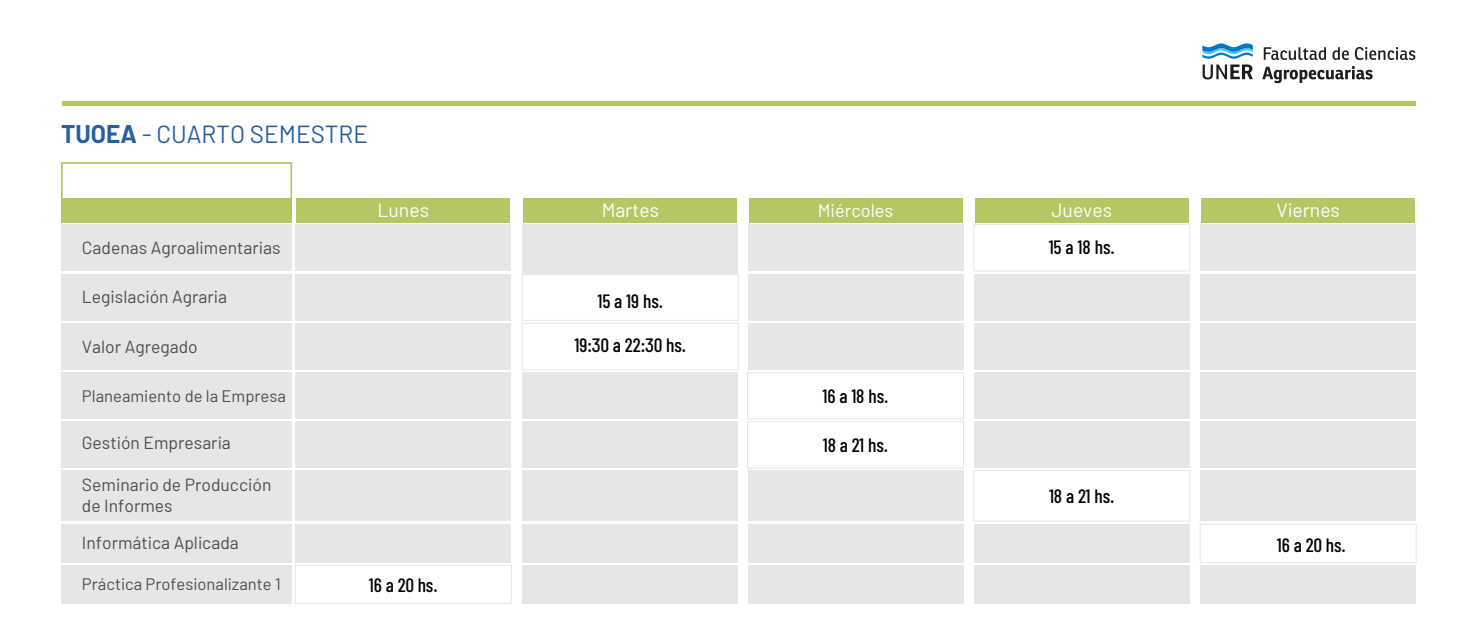
<style>
.page{position:relative;width:1474px;height:641px;background:#fff}
.page>*{position:absolute;margin:0;border:0;box-sizing:border-box;transform-origin:0 0}
.t1{font:24.68px "Barlow";color:#275fa0}
.t2{font:500 19.25px "Barlow Condensed";color:#000}
.t3{font:19.25px "Barlow";color:#fff}
.t4{font:18.2px "Barlow";color:#fff}
.t5{font:17.5px/21px "Barlow";color:#4d4d4d}
.t6{font:16.62px "Barlow";color:#4d4d4d}
.s1{font-weight:700;font-size:25.03px}
</style>
<div class="page">
<div style="left:1200px;top:421px;width:216px;height:46px;background:#e6e6e6"></div>
<div style="left:1201px;top:199px;width:213px;height:24px;background:#b3c862"></div>
<div style="left:61px;top:224px;width:231px;height:47px;background:#e6e6e6"></div>
<div style="left:61px;top:199px;width:231px;height:24px;background:#b3c862"></div>
<div style="left:61px;top:162px;width:231px;height:38px;border:2px solid #b3c862"></div>
<div style="left:296px;top:199px;width:214px;height:24px;background:#b3c862"></div>
<div style="left:61px;top:274px;width:231px;height:46px;background:#e6e6e6"></div>
<div style="left:61px;top:323px;width:231px;height:46px;background:#e6e6e6"></div>
<div style="left:61px;top:372px;width:231px;height:47px;background:#e6e6e6"></div>
<div style="left:61px;top:421px;width:231px;height:46px;background:#e6e6e6"></div>
<div style="left:295px;top:224px;width:216px;height:47px;background:#e6e6e6"></div>
<div style="left:295px;top:274px;width:216px;height:46px;background:#e6e6e6"></div>
<div style="left:295px;top:323px;width:216px;height:46px;background:#e6e6e6"></div>
<div style="left:295px;top:372px;width:216px;height:47px;background:#e6e6e6"></div>
<div style="left:295px;top:421px;width:216px;height:46px;background:#e6e6e6"></div>
<div style="left:523px;top:199px;width:214px;height:24px;background:#b3c862"></div>
<div style="left:522px;top:224px;width:216px;height:51px;background:#e6e6e6"></div>
<div style="left:522px;top:322px;width:216px;height:48px;border:1px solid #e6e6e6"></div>
<div style="left:522px;top:372px;width:216px;height:47px;background:#e6e6e6"></div>
<div style="left:522px;top:421px;width:216px;height:46px;background:#e6e6e6"></div>
<hr style="left:62px;top:101px;width:1353px;height:4px;background:#b3c862">
<svg style="left:1263px;top:47px;width:62px;height:13px"></svg>
<svg style="left:1332px;top:47px;width:16px;height:13px"></svg>
<svg style="left:1354px;top:47px;width:61px;height:13px"></svg>
<svg style="left:1262px;top:66px;width:110px;height:17px"></svg>
<svg style="left:1202px;top:43px;width:50px;height:36px"></svg>
<div style="left:748px;top:199px;width:214px;height:24px;background:#b3c862"></div>
<div style="left:747px;top:224px;width:216px;height:47px;background:#e6e6e6"></div>
<div style="left:747px;top:274px;width:216px;height:46px;background:#e6e6e6"></div>
<div style="left:747px;top:323px;width:216px;height:46px;background:#e6e6e6"></div>
<div style="left:747px;top:372px;width:216px;height:47px;border:1px solid #e6e6e6"></div>
<div style="left:747px;top:421px;width:216px;height:47px;border:1px solid #e6e6e6"></div>
<div style="left:1200px;top:224px;width:216px;height:47px;background:#e6e6e6"></div>
<div style="left:1200px;top:274px;width:216px;height:46px;background:#e6e6e6"></div>
<div style="left:1200px;top:323px;width:216px;height:46px;background:#e6e6e6"></div>
<div style="left:1200px;top:372px;width:216px;height:47px;background:#e6e6e6"></div>
<div style="left:61px;top:470px;width:231px;height:50px;background:#e6e6e6"></div>
<div style="left:61px;top:524px;width:231px;height:38px;background:#e6e6e6"></div>
<div style="left:295px;top:470px;width:216px;height:50px;background:#e6e6e6"></div>
<div style="left:295px;top:524px;width:216px;height:38px;background:#e6e6e6"></div>
<div style="left:522px;top:470px;width:216px;height:50px;background:#e6e6e6"></div>
<div style="left:522px;top:524px;width:216px;height:38px;background:#e6e6e6"></div>
<div style="left:747px;top:470px;width:216px;height:50px;background:#e6e6e6"></div>
<div style="left:747px;top:524px;width:216px;height:38px;background:#e6e6e6"></div>
<div style="left:1200px;top:470px;width:216px;height:50px;background:#e6e6e6"></div>
<div style="left:1199px;top:523px;width:217px;height:39px;border:1px solid #e6e6e6"></div>
<div style="left:973px;top:421px;width:216px;height:46px;background:#e6e6e6"></div>
<div style="left:974px;top:199px;width:214px;height:24px;background:#b3c862"></div>
<div style="left:973px;top:224px;width:217px;height:47px;border:1px solid #e6e6e6"></div>
<div style="left:973px;top:274px;width:216px;height:46px;background:#e6e6e6"></div>
<div style="left:973px;top:323px;width:216px;height:46px;background:#e6e6e6"></div>
<div style="left:973px;top:372px;width:216px;height:47px;background:#e6e6e6"></div>
<div style="left:973px;top:470px;width:217px;height:51px;border:1px solid #e6e6e6"></div>
<div style="left:973px;top:524px;width:216px;height:38px;background:#e6e6e6"></div>
<div style="left:61px;top:564px;width:231px;height:39px;background:#e6e6e6"></div>
<div style="left:295px;top:564px;width:217px;height:39px;border:1px solid #e6e6e6"></div>
<div style="left:522px;top:564px;width:216px;height:39px;background:#e6e6e6"></div>
<div style="left:747px;top:564px;width:216px;height:39px;background:#e6e6e6"></div>
<div style="left:1200px;top:564px;width:216px;height:39px;background:#e6e6e6"></div>
<div style="left:973px;top:564px;width:216px;height:39px;background:#e6e6e6"></div>
<h1 class="t1" style="left:61px;top:118px;width:308px"><span class="s1">TUOEA</span> - CUARTO SEMESTRE</h1>
<p class="t5" style="left:82px;top:236px;width:200px">Cadenas Agroalimentarias</p>
<p class="t5" style="left:82px;top:285px;width:147px">Legislación Agraria</p>
<p class="t5" style="left:82px;top:335px;width:117px">Valor Agregado</p>
<p class="t6" style="left:82px;top:385px;width:205px">Planeamiento de la Empresa</p>
<p class="t5" style="left:82px;top:431px;width:150px">Gestión Empresaria</p>
<p class="t5" style="left:82px;top:473px;width:191px">Seminario de Producción de Informes</p>
<p class="t5" style="left:82px;top:531px;width:158px">Informática Aplicada</p>
<p class="t3" style="left:377px;top:198px;width:53px">Lunes</p>
<p class="t3" style="left:601px;top:198px;width:59px">Martes</p>
<p class="t4" style="left:817px;top:199px;width:77px">Miércoles</p>
<p class="t3" style="left:1276px;top:198px;width:65px">Viernes</p>
<p class="t3" style="left:1051px;top:198px;width:62px">Jueves</p>
<p class="t2" style="left:597px;top:289px;width:67px">15 a 19 hs.</p>
<p class="t2" style="left:574px;top:333px;width:113px">19:30 a 22:30 hs.</p>
<p class="t2" style="left:822px;top:384px;width:68px">16 a 18 hs.</p>
<p class="t2" style="left:822px;top:433px;width:67px">18 a 21 hs.</p>
<p class="t2" style="left:1048px;top:235px;width:68px">15 a 18 hs.</p>
<p class="t2" style="left:1049px;top:484px;width:67px">18 a 21 hs.</p>
<p class="t2" style="left:1276px;top:533px;width:71px">16 a 20 hs.</p>
<p class="t6" style="left:82px;top:573px;width:200px">Práctica Profesionalizante 1</p>
<p class="t2" style="left:369px;top:572px;width:71px">16 a 20 hs.</p>
</div>
